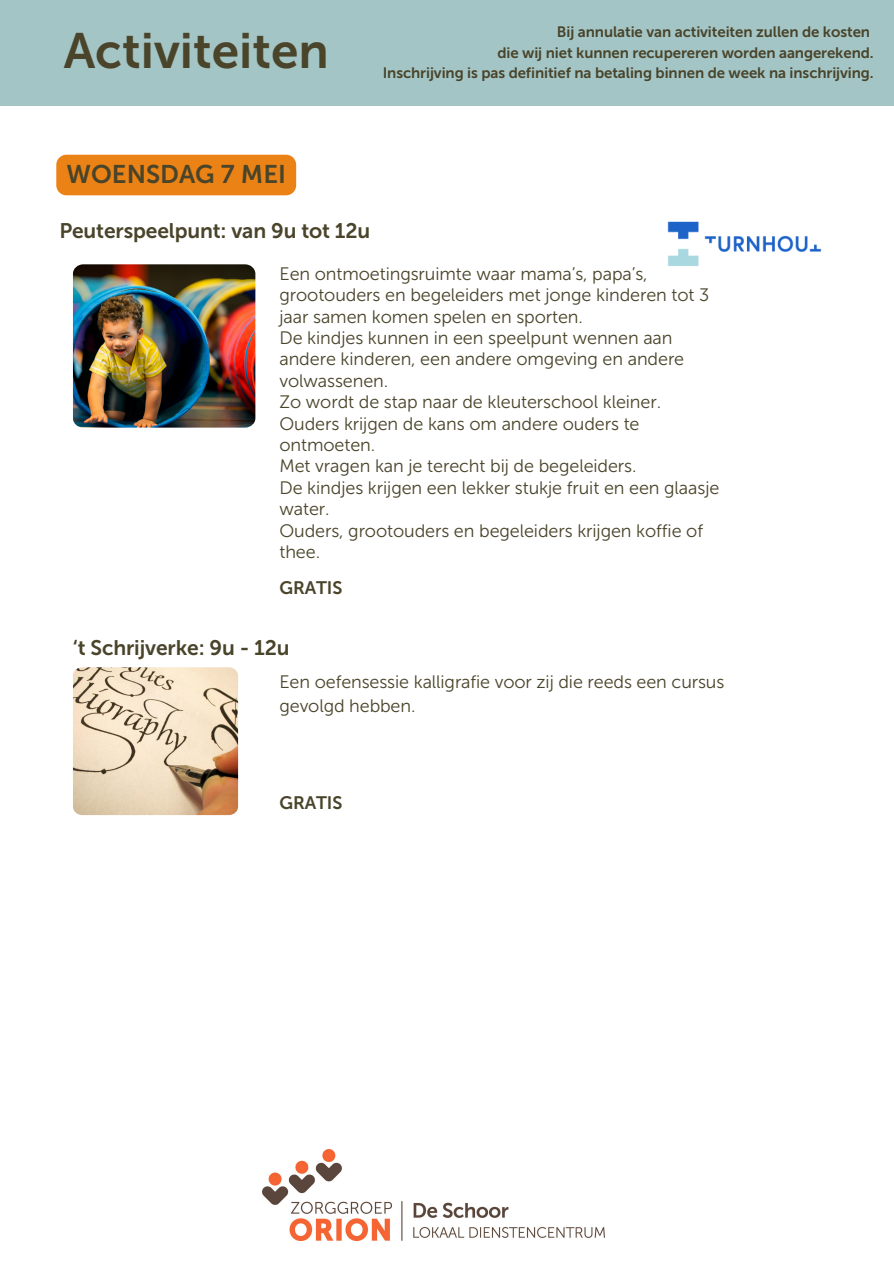
<style>
.page{position:relative;width:894px;height:1264px;background:#fff}
.page>*{position:absolute;margin:0;border:0;box-sizing:border-box;transform-origin:0 0}
.t1{font:49.5px "Museo Sans 700";color:#49442a}
.t2{font:25.5px "Museo Sans 700";color:#49442a}
.t3{font:21px "Museo Sans 700";letter-spacing:-.005em;color:#49442a}
.t4{font:18px/21.5px "Museo Sans 300";letter-spacing:-.005em;color:#49442a}
.t5{font:18px "Museo Sans 700";letter-spacing:-.005em;color:#49442a}
.t6{font:15px "Museo Sans 700";letter-spacing:-.005em;color:#49442a}
</style>
<div class="page">
<div style="left:0;top:0;width:893px;height:105px;background:#a4c5c6"></div>
<img style="left:262px;top:1149px;width:342px;height:91px">
<img style="left:667px;top:221px;width:155px;height:45px">
<img style="left:73px;top:264px;width:182px;height:163px;border-radius:10px">
<img style="left:73px;top:667px;width:165px;height:148px;border-radius:9px">
<div style="left:56px;top:155px;width:240px;height:40px;background:#eb8215"></div>
<p class="t1" style="left:64px;top:21px;width:267px">Activiteiten</p>
<p class="t6" style="left:556px;top:23px;width:314px">Bij annulatie van activiteiten zullen de kosten</p>
<h2 class="t6" style="left:497px;top:43px;width:378px">die wij niet kunnen recupereren worden aangerekend.</h2>
<p class="t6" style="left:382px;top:64px;width:492px">Inschrijving is pas definitief na betaling binnen de week na inschrijving.</p>
<h3 class="t2" style="left:66px;top:159px;width:221px">WOENSDAG 7 MEI</h3>
<h5 class="t3" style="left:59px;top:218px;width:312px">Peuterspeelpunt: van 9u tot 12u</h5>
<h4 class="t4" style="left:279px;top:263px;width:441px">Een ontmoetingsruimte waar mama’s, papa’s, grootouders en begeleiders met jonge kinderen tot 3 jaar samen komen spelen en sporten.<br>De kindjes kunnen in een speelpunt wennen aan andere kinderen, een andere omgeving en andere volwassenen.<br>Zo wordt de stap naar de kleuterschool kleiner.<br>Ouders krijgen de kans om andere ouders te ontmoeten.<br>Met vragen kan je terecht bij de begeleiders.<br>De kindjes krijgen een lekker stukje fruit en een glaasje water.<br>Ouders, grootouders en begeleiders krijgen koffie of thee.</h4>
<h3 class="t5" style="left:279px;top:577px;width:64px">GRATIS</h3>
<h5 class="t3" style="left:73px;top:635px;width:218px">‘t Schrijverke: 9u - 12u</h5>
<p class="t4" style="left:279px;top:669px;width:446px;line-height:24.8px">Een oefensessie kalligrafie voor zij die reeds een cursus gevolgd hebben.</p>
<h4 class="t5" style="left:279px;top:792px;width:64px">GRATIS</h4>
</div>
